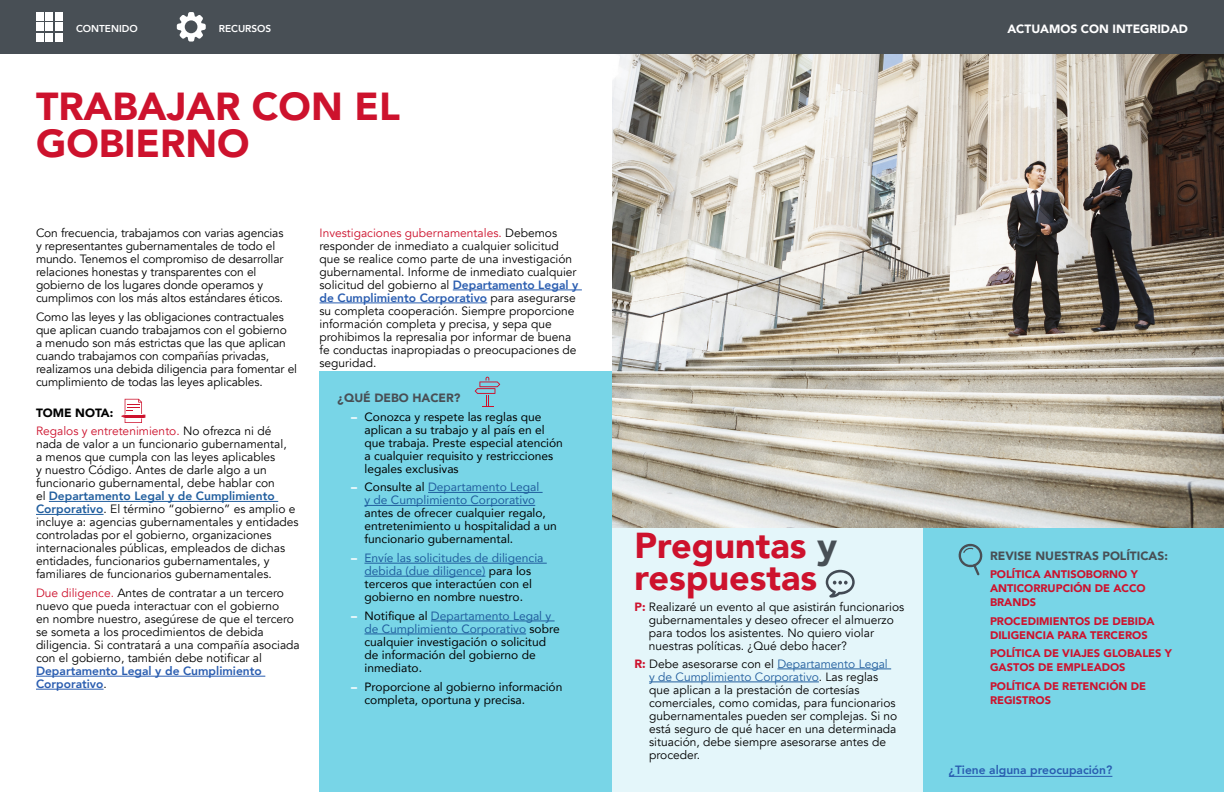
<style>
.page{position:relative;width:1224px;height:792px;background:#fff}
.page>*{position:absolute;margin:0;border:0;box-sizing:border-box;transform-origin:0 0}
.t1{font:900 39px/37px "Avenir";color:#cd122d}
.t2{font:900 36px/32px "Avenir";color:#cd122d}
.t3{font:12px/13px "Avenir";color:#000}
.t4{font:12px/13px "Avenir";color:#000}
.t5{font:800 12px/13px "Avenir";color:#2a5db0}
.t6{font:12px/13px "Avenir";color:#215e9e}
.t7{font:12px/18.8px "Avenir";color:#cd122d}
.t8{font:900 12px "Avenir";color:#484f55}
.t9{font:900 12px "Avenir";color:#fff}
.t10{font:900 11px/14px "Avenir";color:#cd122d}
.t11{font:800 10px "Avenir";color:#fff}
.s1{font-weight:900;color:#000}
.s2{color:#000}
.s3{font-weight:800;color:#215e9e}
.s4{color:#cd122d}
.s5{font-weight:400;color:#000}
.s6{font-weight:800;color:#2a5db0}
.s7{font-weight:900;color:#fff}
.s8{color:#215e9e}
.s9{color:#484f55}
.s10{font-weight:900;color:#cd122d}
</style>
<div class="page">
<div style="left:0;top:0;width:1224px;height:54px;background:#484f55"></div>
<div style="left:36px;top:12px;width:8px;height:8px;background:#fff"></div>
<div style="left:36px;top:23px;width:8px;height:8px;background:#fff"></div>
<div style="left:36px;top:33px;width:8px;height:8px;background:#fff"></div>
<div style="left:46px;top:12px;width:7px;height:9px;background:#fff"></div>
<div style="left:46px;top:23px;width:7px;height:8px;background:#fff"></div>
<div style="left:46px;top:33px;width:7px;height:9px;background:#fff"></div>
<div style="left:55px;top:12px;width:8px;height:8px;background:#fff"></div>
<div style="left:55px;top:23px;width:8px;height:8px;background:#fff"></div>
<div style="left:55px;top:33px;width:8px;height:8px;background:#fff"></div>
<svg style="left:177px;top:12px;width:29px;height:30px"></svg>
<hr style="left:49px;top:501px;width:229px;height:1px;background:#215e9e">
<hr style="left:36px;top:514px;width:68px;height:1px;background:#215e9e">
<hr style="left:36px;top:676px;width:229px;height:1px;background:#2a5db0">
<hr style="left:36px;top:689px;width:68px;height:1px;background:#2a5db0">
<hr style="left:453px;top:290px;width:129px;height:1px;background:#2a5db0">
<hr style="left:320px;top:303px;width:167px;height:1px;background:#2a5db0">
<div style="left:612px;top:522px;width:612px;height:270px;background:#78d5e7"></div>
<div style="left:320px;top:371px;width:292px;height:421px;background:#78d5e7"></div>
<div style="left:612px;top:522px;width:310px;height:270px;background:#e4f6fa"></div>
<hr style="left:428px;top:492px;width:115px;height:1px;background:#215e9e">
<hr style="left:364px;top:505px;width:171px;height:1px;background:#215e9e">
<hr style="left:364px;top:563px;width:183px;height:1px;background:#215e9e">
<hr style="left:364px;top:576px;width:121px;height:1px;background:#215e9e">
<hr style="left:431px;top:621px;width:124px;height:1px;background:#215e9e">
<hr style="left:364px;top:634px;width:162px;height:1px;background:#215e9e">
<svg style="left:958px;top:543px;width:25px;height:32px"></svg>
<hr style="left:777px;top:669px;width:114px;height:1px;background:#215e9e">
<hr style="left:649px;top:682px;width:170px;height:1px;background:#215e9e">
<svg style="left:826px;top:570px;width:29px;height:28px"></svg>
<img style="left:612px;top:54px;width:612px;height:474px">
<svg style="left:475px;top:377px;width:25px;height:30px"></svg>
<hr style="left:949px;top:776px;width:163px;height:1px;background:#2a5db0">
<svg style="left:121px;top:399px;width:24px;height:24px"></svg>
<p class="t9" style="left:1072px;top:19px;width:117px">EL TÍTULO VA AQUÍ</p>
<p class="t11" style="left:76px;top:21px;width:63px">CONTENIDO</p>
<p class="t11" style="left:219px;top:21px;width:54px">RECURSOS</p>
<p class="t9" style="left:1007px;top:19px;width:182px">ACTUAMOS CON INTEGRIDAD</p>
<h1 class="t1" style="left:36px;top:87px;width:365px">TRABAJAR CON EL<br>GOBIERNO</h1>
<p class="t3" style="left:36px;top:227px;width:249px">Con frecuencia, trabajamos con varias agencias y representantes gubernamentales de todo el mundo. Tenemos el compromiso de desarrollar relaciones honestas y transparentes con el gobierno de los lugares donde operamos y cumplimos con los más altos estándares éticos.</p>
<p class="t3" style="left:36px;top:310px;width:263px">Como las leyes y las obligaciones contractuales que aplican cuando trabajamos con el gobierno<br>a menudo son más estrictas que las que aplican cuando trabajamos con compañías privadas, realizamos una debida diligencia para fomentar el cumplimiento de todas las leyes aplicables.</p>
<p class="t7" style="left:36px;top:403px;width:237px"><span class="s1">TOME NOTA:<br></span>Regalos y entretenimiento. <span class="s2">No ofrezca ni dé</span></p>
<p class="t3" style="left:36px;top:438px;width:264px">nada de valor a un funcionario gubernamental,<br>a menos que cumpla con las leyes aplicables<br>y nuestro Código. Antes de darle algo a un funcionario gubernamental, debe hablar con<br>el <span class="s3">Departamento Legal y de Cumplimiento Corporativo</span>. El término “gobierno” es amplio e incluye a: agencias gubernamentales y entidades controladas por el gobierno, organizaciones internacionales públicas, empleados de dichas entidades, funcionarios gubernamentales, y familiares de funcionarios gubernamentales.</p>
<p class="t3" style="left:36px;top:587px;width:265px"><span class="s4">Due diligence.</span> Antes de contratar a un tercero nuevo que pueda interactuar con el gobierno<br>en nombre nuestro, asegúrese de que el tercero se someta a los procedimientos de debida diligencia. Si contratará a una compañía asociada con el gobierno, también debe notificar al</p>
<p class="t5" style="left:36px;top:664px;width:227px">Departamento Legal y de Cumplimiento<br>Corporativo<span class="s5">.</span></p>
<p class="t3" style="left:320px;top:227px;width:260px"><span class="s4">Investigaciones gubernamentales.</span> Debemos responder de inmediato a cualquier solicitud que se realice como parte de una investigación gubernamental. Informe de inmediato cualquier solicitud del gobierno al <span class="s6">Departamento Legal y de Cumplimiento Corporativo</span> para asegurarse su completa cooperación. Siempre proporcione información completa y precisa, y sepa que prohibimos la represalia por informar de buena fe conductas inapropiadas o preocupaciones de seguridad.</p>
<p class="t8" style="left:338px;top:388px;width:125px">¿QUÉ DEBO HACER?</p>
<p class="t4" style="left:364px;top:410px;width:200px;text-indent:-14px"><span class="s7">–</span> Conozca y respete las reglas que aplican a su trabajo y al país en el que trabaja. Preste especial atención a cualquier requisito y restricciones legales exclusivas</p>
<p class="t6" style="left:364px;top:480px;width:176px;text-indent:-14px"><span class="s7">–</span> <span class="s2">Consulte al</span> Departamento Legal y de Cumplimiento Corporativo</p>
<p class="t4" style="left:364px;top:506px;width:194px">antes de ofrecer cualquier regalo, entretenimiento u hospitalidad a un funcionario gubernamental.</p>
<p class="t4" style="left:351px;top:551px;width:194px;text-align:center"><span class="s7">–</span> <span class="s8">Envíe las solicitudes de diligencia debida (due diligence)</span> para los terceros que interactúen con el gobierno en nombre nuestro.</p>
<p class="t4" style="left:364px;top:609px;width:197px;text-indent:-14px"><span class="s7">–</span> Notifique al <span class="s8">Departamento Legal y de Cumplimiento Corporativo</span> sobre cualquier investigación o solicitud de información del gobierno de inmediato.</p>
<p class="t4" style="left:364px;top:680px;width:199px;text-indent:-14px"><span class="s7">–</span> Proporcione al gobierno información completa, oportuna y precisa.</p>
<h2 class="t2" style="left:634px;top:528px;width:204px">Preguntas <span class="s9">y </span>respuestas</h2>
<p class="t3" style="left:649px;top:601px;width:257px;text-indent:-14px"><span class="s10">P:</span> Realizaré un evento al que asistirán funcionarios gubernamentales y deseo ofrecer el almuerzo para todos los asistentes. No quiero violar nuestras políticas. ¿Qué debo hacer?</p>
<p class="t3" style="left:649px;top:658px;width:250px;text-indent:-15px"><span class="s10">R:</span> Debe asesorarse con el <span class="s8">Departamento Legal<br>y de Cumplimiento Corporativo</span>. Las reglas que aplican a la prestación de cortesías comerciales, como comidas, para funcionarios gubernamentales pueden ser complejas. Si no está seguro de qué hacer en una determinada situación, debe siempre asesorarse antes de proceder.</p>
<p class="t8" style="left:990px;top:545px;width:179px">REVISE NUESTRAS POLÍTICAS:</p>
<p class="t10" style="left:990px;top:567px;width:157px">POLÍTICA ANTISOBORNO Y<br>ANTICORRUPCIÓN DE ACCO<br>BRANDS</p>
<p class="t10" style="left:990px;top:613px;width:166px">PROCEDIMIENTOS DE DEBIDA<br>DILIGENCIA PARA TERCEROS</p>
<p class="t10" style="left:990px;top:646px;width:183px">POLÍTICA DE VIAJES GLOBALES Y<br>GASTOS DE EMPLEADOS</p>
<p class="t10" style="left:990px;top:678px;width:158px">POLÍTICA DE RETENCIÓN DE<br>REGISTROS</p>
<p class="t5" style="left:949px;top:764px;width:165px">¿Tiene alguna preocupación?</p>
</div>
